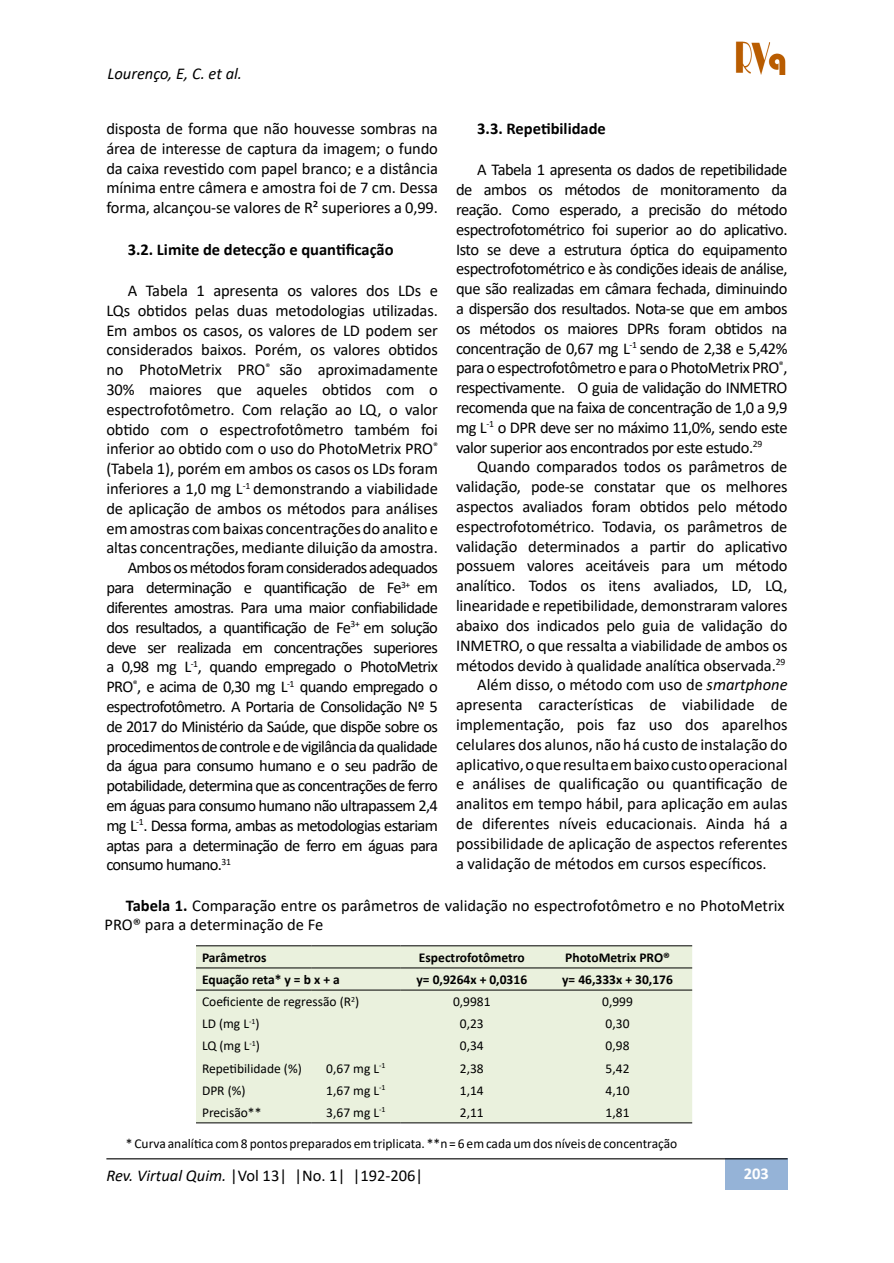
<style>
.page{position:relative;width:894px;height:1263px;background:#fff}
.page>*{position:absolute;margin:0;border:0;box-sizing:border-box;transform-origin:0 0}
.t1{font:16.5px/19.8px "Calibri";letter-spacing:-.01em;color:#000;text-align:justify}
.t2{font:16.5px "Calibri";letter-spacing:-.04em;color:#000}
.t3{font:700 16.5px "Calibri";color:#000}
.t4{font:italic 16.5px "Calibri";color:#000}
.t5{font:700 16.5px "Calibri";color:#fff}
.t6{font:13.5px "Calibri";color:#000}
.t7{font:700 13.5px "Calibri";color:#000}
.s1{font-style:italic}
.s2{font-weight:700}
</style>
<div class="page">
<img style="left:735px;top:41px;width:51px;height:34px">
<div style="left:724px;top:1158px;width:63px;height:32px;background:#95b3d7"></div>
<hr style="left:106px;top:1158px;width:681px;height:1px;background:#000">
<div style="left:196px;top:946px;width:496px;height:176px;background:#eaf1dd"></div>
<hr style="left:196px;top:945px;width:115px;height:1px;background:#000">
<hr style="left:311px;top:945px;width:89px;height:1px;background:#000">
<hr style="left:400px;top:945px;width:142px;height:1px;background:#000">
<hr style="left:542px;top:945px;width:150px;height:1px;background:#000">
<hr style="left:196px;top:967px;width:115px;height:1px;background:#000">
<hr style="left:311px;top:967px;width:89px;height:1px;background:#000">
<hr style="left:400px;top:967px;width:142px;height:1px;background:#000">
<hr style="left:542px;top:967px;width:150px;height:1px;background:#000">
<hr style="left:196px;top:989px;width:115px;height:1px;background:#000">
<hr style="left:311px;top:989px;width:89px;height:1px;background:#000">
<hr style="left:400px;top:989px;width:142px;height:1px;background:#000">
<hr style="left:542px;top:989px;width:150px;height:1px;background:#000">
<hr style="left:196px;top:1122px;width:115px;height:1px;background:#000">
<hr style="left:311px;top:1122px;width:89px;height:1px;background:#000">
<hr style="left:400px;top:1122px;width:142px;height:1px;background:#000">
<hr style="left:542px;top:1122px;width:150px;height:1px;background:#000">
<p class="t4" style="left:107px;top:62px;width:136px">Lourenço, E, C. et al.</p>
<p class="t1" style="left:106px;top:118px;width:333px">disposta de forma que não houvesse sombras na área de interesse de captura da imagem; o fundo da caixa revestido com papel branco; e a distância mínima entre câmera e amostra foi de 7 cm. Dessa forma, alcançou-se valores de R² superiores a 0,99.</p>
<p class="t3" style="left:128px;top:237px;width:267px">3.2. Limite de detecção e quantificação</p>
<p class="t1" style="left:128px;top:280px;width:311px">A Tabela 1 apresenta os valores dos LDs e</p>
<p class="t1" style="left:106px;top:300px;width:333px">LQs obtidos pelas duas metodologias utilizadas.</p>
<p class="t1" style="left:106px;top:320px;width:333px">Em ambos os casos, os valores de LD podem ser</p>
<p class="t1" style="left:106px;top:339px;width:333px">considerados baixos. Porém, os valores obtidos</p>
<p class="t1" style="left:106px;top:359px;width:333px">no PhotoMetrix PRO<sup>®</sup> são aproximadamente</p>
<p class="t1" style="left:106px;top:379px;width:333px">30% maiores que aqueles obtidos com o</p>
<p class="t1" style="left:106px;top:399px;width:333px">espectrofotômetro. Com relação ao LQ, o valor</p>
<p class="t1" style="left:106px;top:419px;width:333px">obtido com o espectrofotômetro também foi</p>
<p class="t1" style="left:106px;top:438px;width:333px">inferior ao obtido com o uso do PhotoMetrix PRO<sup>®</sup></p>
<p class="t1" style="left:106px;top:458px;width:333px">(Tabela 1), porém em ambos os casos os LDs foram</p>
<p class="t1" style="left:106px;top:478px;width:333px">inferiores a 1,0 mg L<sup>-1</sup> demonstrando a viabilidade</p>
<p class="t1" style="left:106px;top:498px;width:333px">de aplicação de ambos os métodos para análises</p>
<p class="t1" style="left:106px;top:518px;width:333px">em amostras com baixas concentrações do analito e</p>
<p class="t1" style="left:106px;top:537px;width:333px">altas concentrações, mediante diluição da amostra.</p>
<p class="t2" style="left:128px;top:556px;width:311px">Ambos os métodos foram considerados adequados</p>
<p class="t2" style="left:106px;top:576px;width:333px">para determinação e quantificação de Fe<sup>3+</sup> em</p>
<p class="t2" style="left:106px;top:596px;width:333px">diferentes amostras. Para uma maior confiabilidade</p>
<p class="t2" style="left:106px;top:616px;width:333px">dos resultados, a quantificação de Fe<sup>3+</sup> em solução</p>
<p class="t2" style="left:106px;top:635px;width:333px">deve ser realizada em concentrações superiores</p>
<p class="t2" style="left:106px;top:655px;width:333px">a 0,98 mg L<sup>-1</sup>, quando empregado o PhotoMetrix</p>
<p class="t2" style="left:106px;top:675px;width:333px">PRO<sup>®</sup>, e acima de 0,30 mg L<sup>-1</sup> quando empregado o</p>
<p class="t2" style="left:106px;top:695px;width:333px">espectrofotômetro. A Portaria de Consolidação Nº 5</p>
<p class="t2" style="left:106px;top:715px;width:333px">de 2017 do Ministério da Saúde, que dispõe sobre os</p>
<p class="t2" style="left:106px;top:734px;width:333px">procedimentos de controle e de vigilância da qualidade</p>
<p class="t2" style="left:106px;top:754px;width:333px">da água para consumo humano e o seu padrão de</p>
<p class="t2" style="left:106px;top:774px;width:333px">potabilidade, determina que as concentrações de ferro</p>
<p class="t2" style="left:106px;top:794px;width:333px">em águas para consumo humano não ultrapassem 2,4</p>
<p class="t2" style="left:106px;top:814px;width:333px">mg L<sup>-1</sup>. Dessa forma, ambas as metodologias estariam</p>
<p class="t2" style="left:106px;top:833px;width:333px">aptas para a determinação de ferro em águas para</p>
<p class="t2" style="left:106px;top:853px;width:126px">consumo humano.<sup>31</sup></p>
<p class="t3" style="left:477px;top:117px;width:130px">3.3. Repetibilidade</p>
<p class="t1" style="left:456px;top:159px;width:333px;text-indent:21px">A Tabela 1 apresenta os dados de repetibilidade de ambos os métodos de monitoramento da reação. Como esperado, a precisão do método espectrofotométrico foi superior ao do aplicativo.<br>Isto se deve a estrutura óptica do equipamento espectrofotométrico e às condições ideais de análise, que são realizadas em câmara fechada, diminuindo a dispersão dos resultados. Nota-se que em ambos os métodos os maiores DPRs foram obtidos na concentração de 0,67 mg L<sup>-1</sup> sendo de 2,38 e 5,42% para o espectrofotômetro e para o PhotoMetrix PRO<sup>®</sup>, respectivamente. O guia de validação do INMETRO recomenda que na faixa de concentração de 1,0 a 9,9 mg L<sup>-1</sup> o DPR deve ser no máximo 11,0%, sendo este valor superior aos encontrados por este estudo.<sup>29</sup></p>
<p class="t1" style="left:477px;top:456px;width:311px">Quando comparados todos os parâmetros de</p>
<p class="t1" style="left:456px;top:476px;width:333px">validação, pode-se constatar que os melhores</p>
<p class="t1" style="left:456px;top:496px;width:333px">aspectos avaliados foram obtidos pelo método</p>
<p class="t1" style="left:456px;top:516px;width:333px">espectrofotométrico. Todavia, os parâmetros de</p>
<p class="t1" style="left:456px;top:536px;width:333px">validação determinados a partir do aplicativo</p>
<p class="t1" style="left:456px;top:555px;width:333px">possuem valores aceitáveis para um método</p>
<p class="t1" style="left:456px;top:575px;width:333px">analítico. Todos os itens avaliados, LD, LQ,</p>
<p class="t1" style="left:456px;top:595px;width:333px">linearidade e repetibilidade, demonstraram valores</p>
<p class="t1" style="left:456px;top:615px;width:333px">abaixo dos indicados pelo guia de validação do</p>
<p class="t1" style="left:456px;top:635px;width:333px">INMETRO, o que ressalta a viabilidade de ambos os</p>
<p class="t1" style="left:456px;top:654px;width:331px">métodos devido à qualidade analítica observada.<sup>29</sup></p>
<p class="t1" style="left:477px;top:674px;width:312px">Além disso, o método com uso de <span class="s1">smartphone</span></p>
<p class="t1" style="left:456px;top:694px;width:333px">apresenta características de viabilidade de</p>
<p class="t1" style="left:456px;top:714px;width:333px">implementação, pois faz uso dos aparelhos</p>
<p class="t1" style="left:456px;top:734px;width:333px">celulares dos alunos, não há custo de instalação do</p>
<p class="t1" style="left:456px;top:753px;width:333px">aplicativo, o que resulta em baixo custo operacional</p>
<p class="t1" style="left:456px;top:773px;width:333px">e análises de qualificação ou quantificação de</p>
<p class="t1" style="left:456px;top:793px;width:333px">analitos em tempo hábil, para aplicação em aulas</p>
<p class="t1" style="left:456px;top:813px;width:333px">de diferentes níveis educacionais. Ainda há a</p>
<p class="t1" style="left:456px;top:833px;width:333px">possibilidade de aplicação de aspectos referentes</p>
<p class="t1" style="left:456px;top:852px;width:312px">a validação de métodos em cursos específicos.</p>
<p class="t1" style="left:104px;top:894px;width:681px;text-indent:21px"><span class="s2">Tabela 1.</span> Comparação entre os parâmetros de validação no espectrofotômetro e no PhotoMetrix<br>PRO® para a determinação de Fe</p>
<p class="t7" style="left:202px;top:948px;width:66px">Parâmetros</p>
<p class="t7" style="left:419px;top:948px;width:107px">Espectrofotômetro</p>
<p class="t7" style="left:565px;top:948px;width:106px">PhotoMetrix PRO®</p>
<p class="t7" style="left:202px;top:970px;width:139px">Equação reta* y = b x + a</p>
<p class="t7" style="left:416px;top:970px;width:112px">y= 0,9264x + 0,0316</p>
<p class="t7" style="left:562px;top:970px;width:112px">y= 46,333x + 30,176</p>
<p class="t6" style="left:202px;top:992px;width:159px">Coeficiente de regressão (R<sup>2</sup>)</p>
<p class="t6" style="left:453px;top:992px;width:39px">0,9981</p>
<p class="t6" style="left:602px;top:992px;width:32px">0,999</p>
<p class="t6" style="left:202px;top:1014px;width:59px">LD (mg L<sup>-1</sup>)</p>
<p class="t6" style="left:459px;top:1014px;width:25px">0,23</p>
<p class="t6" style="left:605px;top:1014px;width:25px">0,30</p>
<p class="t6" style="left:202px;top:1036px;width:59px">LQ (mg L<sup>-1</sup>)</p>
<p class="t6" style="left:459px;top:1036px;width:25px">0,34</p>
<p class="t6" style="left:605px;top:1036px;width:25px">0,98</p>
<p class="t6" style="left:202px;top:1058px;width:101px">Repetibilidade (%)</p>
<p class="t6" style="left:326px;top:1058px;width:61px">0,67 mg L<sup>-1</sup></p>
<p class="t6" style="left:459px;top:1058px;width:25px">2,38</p>
<p class="t6" style="left:605px;top:1058px;width:25px">5,42</p>
<p class="t6" style="left:202px;top:1080px;width:45px">DPR (%)</p>
<p class="t6" style="left:326px;top:1080px;width:61px">1,67 mg L<sup>-1</sup></p>
<p class="t6" style="left:459px;top:1080px;width:25px">1,14</p>
<p class="t6" style="left:605px;top:1080px;width:25px">4,10</p>
<p class="t6" style="left:202px;top:1103px;width:61px">Precisão**</p>
<p class="t6" style="left:326px;top:1103px;width:61px">3,67 mg L<sup>-1</sup></p>
<p class="t6" style="left:459px;top:1103px;width:25px">2,11</p>
<p class="t6" style="left:605px;top:1103px;width:25px">1,81</p>
<p class="t6" style="left:126px;top:1134px;width:553px">* Curva analítica com 8 pontos preparados em triplicata. **n = 6 em cada um dos níveis de concentração</p>
<p class="t1" style="left:106px;top:1165px;width:318px"><span class="s1">Rev. Virtual Quim.</span> |Vol 13| |No. 1| |192-206|</p>
<p class="t5" style="left:743px;top:1162px;width:27px">203</p>
</div>
